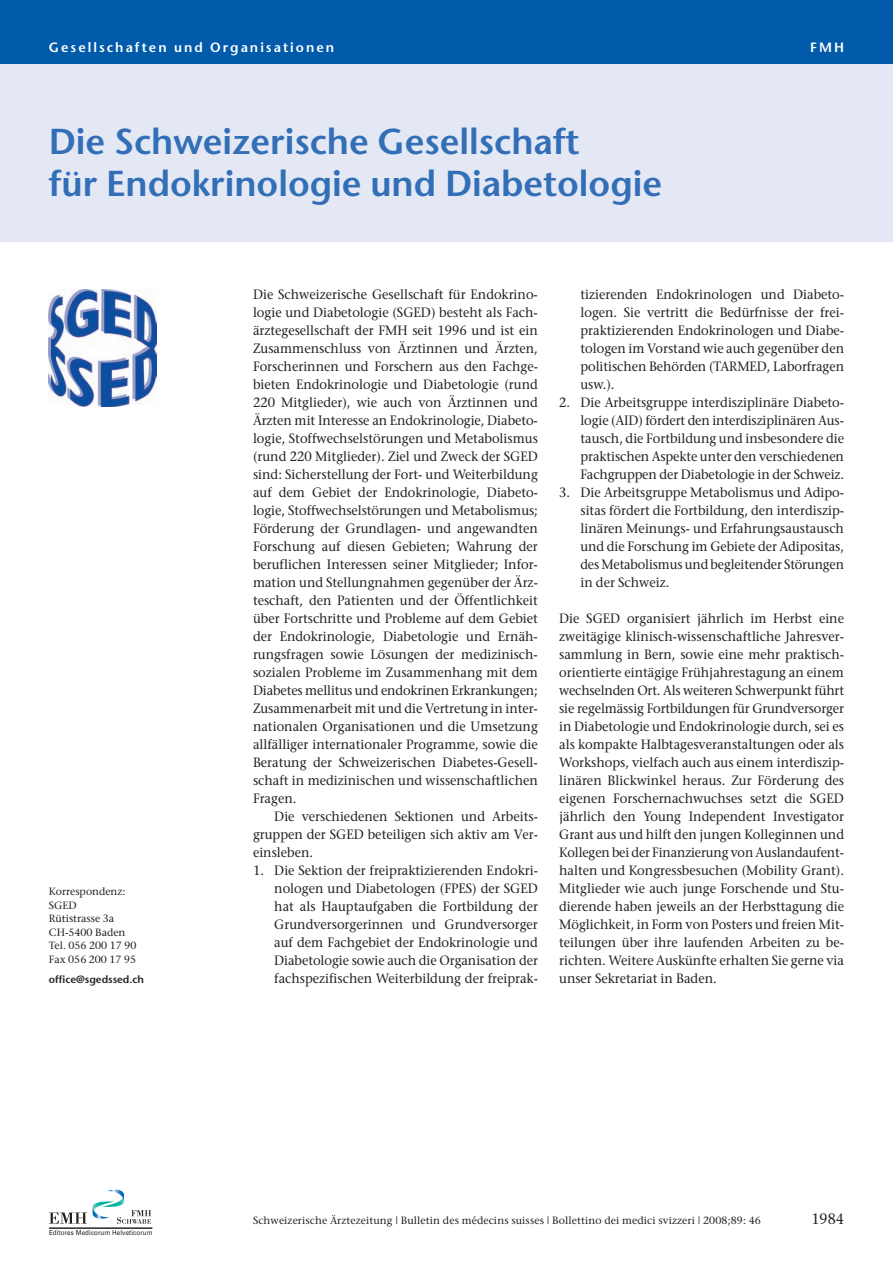
<style>
.page{position:relative;width:893px;height:1263px;background:#fff}
.page>*{position:absolute;margin:0;border:0;box-sizing:border-box;transform-origin:0 0}
.t1{font:600 36px/42px "Stone Sans";color:#326fb7}
.t2{font:15px "Stone Serif";color:#231f20;scale:.95 1}
.t3{font:13.5px/18px "Stone Serif";color:#231f20;text-align:justify;scale:.95 1}
.t4{font:600 13.5px "Stone Sans";letter-spacing:.15em;color:#fff}
.t5{font:10.5px/13.5px "Stone Serif";letter-spacing:.01em;color:#231f20}
.t6{font:600 10.5px "Stone Sans";color:#231f20}
.t7{font:6.9px "Univers";letter-spacing:.015em;color:#231f20;scale:.9 1}
</style>
<div class="page">
<div style="left:0;top:60px;width:893px;height:182px;background:#e4e8f4"></div>
<div style="left:0;top:0;width:893px;height:64px;background:#015aaa"></div>
<svg style="left:49px;top:1189px;width:102px;height:35px"></svg>
<hr style="left:49px;top:1228px;width:103px;height:1px;background:#231f20">
<img style="left:49px;top:289px;width:108px;height:117px">
<p class="t4" style="left:49px;top:42px;width:287px">Gesellschaften und Organisationen</p>
<p class="t4" style="left:810px;top:42px;width:35px">FMH</p>
<h1 class="t1" style="left:49px;top:124px;width:615px">Die Schweizerische Gesellschaft<br>für Endokrinologie und Diabetologie</h1>
<p class="t5" style="left:49px;top:886px;width:89px">Korrespondenz:<br>SGED<br>Rütistrasse 3a<br>CH-5400 Baden<br>Tel. 056 200 17 90<br>Fax 056 200 17 95</p>
<p class="t6" style="left:49px;top:975px;width:97px">office@sgedssed.ch</p>
<p class="t7" style="left:49px;top:1229px;width:117px">Editores Medicorum Helveticorum</p>
<p class="t3" style="left:253px;top:287px;width:301px">Die Schweizerische Gesellschaft für Endokrino&shy;logie und Diabetologie (SGED) besteht als Fach&shy;ärztegesellschaft der FMH seit 1996 und ist ein Zusammenschluss von Ärztinnen und Ärzten, Forscherinnen und Forschern aus den Fachge&shy;bieten Endokrinologie und Diabetologie (rund 220 Mitglieder), wie auch von Ärztinnen und Ärzten mit Interesse an Endokrinologie, Diabeto - logie, Stoffwechselstörungen und Metabolismus (rund 220 Mitglieder). Ziel und Zweck der SGED sind: Sicherstellung der Fort- und Weiterbildung auf dem Gebiet der Endokrinologie, Diabeto - logie, Stoffwechselstörungen und Metabolismus; Förderung der Grundlagen- und angewandten Forschung auf diesen Gebieten; Wahrung der beruflichen Interessen seiner Mitglieder; Infor&shy;mation und Stellungnahmen gegenüber der Ärz&shy;te schaft, den Patienten und der Öffentlichkeit über Fortschritte und Probleme auf dem Gebiet der Endokrinologie, Diabetologie und Ernäh&shy;rungs fragen sowie Lösungen der medizinisch&shy;sozialen Probleme im Zusammenhang mit dem Diabetes mellitus und endokrinen Erkrankungen; Zusammenarbeit mit und die Vertretung in inter - nationalen Organisationen und die Umsetzung allfälliger internationaler Programme, sowie die Beratung der Schweizerischen Diabetes-Gesell&shy;schaft in medizinischen und wissenschaftlichen Fragen.</p>
<p class="t3" style="left:253px;top:809px;width:301px;text-indent:21px">Die verschiedenen Sektionen und Arbeits&shy;gruppen der SGED beteiligen sich aktiv am Ver&shy;einsleben.</p>
<p class="t3" style="left:274px;top:863px;width:279px;text-indent:-21px">1. Die Sektion der freipraktizierenden Endokri&shy;nologen und Diabetologen (FPES) der SGED hat als Hauptaufgaben die Fortbildung der Grundversorgerinnen und Grundversorger auf dem Fachgebiet der Endokrinologie und Diabetologie sowie auch die Organisation der fachspezifischen Weiterbildung der freiprak-</p>
<p class="t3" style="left:580px;top:287px;width:279px">tizierenden Endokrinologen und Diabeto - logen. Sie vertritt die Bedürfnisse der frei&shy;prak tizierenden Endokrinologen und Diabe&shy;tologen im Vorstand wie auch gegenüber den politischen Behörden (TARMED, Laborfragen usw.).</p>
<p class="t3" style="left:580px;top:395px;width:279px;text-indent:-21px">2. Die Arbeitsgruppe interdisziplinäre Diabeto&shy;logie (AID) fördert den interdisziplinären Aus&shy;tausch, die Fortbildung und insbesondere die praktischen Aspekte unter den verschiedenen Fachgruppen der Diabetologie in der Schweiz.</p>
<p class="t3" style="left:580px;top:485px;width:279px;text-indent:-21px">3. Die Arbeitsgruppe Metabolismus und Adipo&shy;sitas fördert die Fortbildung, den interdiszip&shy;linären Meinungs- und Erfahrungsaustausch und die Forschung im Gebiete der Adipositas, des Metabolismus und begleitender Störungen in der Schweiz.</p>
<p class="t3" style="left:559px;top:611px;width:301px">Die SGED organisiert jährlich im Herbst eine zwei tägige klinisch-wissenschaftliche Jahresver&shy;sammlung in Bern, sowie eine mehr praktisch&shy;orientierte eintägige Frühjahrestagung an einem wechselnden Ort. Als weiteren Schwerpunkt führt sie regelmässig Fortbildungen für Grundversorger in Diabetologie und Endokrinologie durch, sei es als kompakte Halbtagesveranstaltungen oder als Workshops, vielfach auch aus einem interdiszip&shy;linären Blickwinkel heraus. Zur Förderung des eigenen Forschernachwuchses setzt die SGED jährlich den Young Independent Investigator Grant aus und hilft den jungen Kolleginnen und Kollegen bei der Finanzierung von Auslandaufent - halten und Kongressbesuchen (Mobility Grant).<br>Mitglieder wie auch junge Forschende und Stu&shy;dierende haben jeweils an der Herbsttagung die Möglichkeit, in Form von Posters und freien Mit&shy;teilungen über ihre laufenden Arbeiten zu be&shy;rich ten. Weitere Auskünfte erhalten Sie gerne via unser Sekretariat in Baden.</p>
<p class="t5" style="left:253px;top:1214px;width:509px">Schweizerische Ärztezeitung | Bulletin des médecins suisses | Bollettino dei medici svizzeri | 2008;89: 46</p>
<p class="t2" style="left:811px;top:1213px;width:36px">1984</p>
</div>
